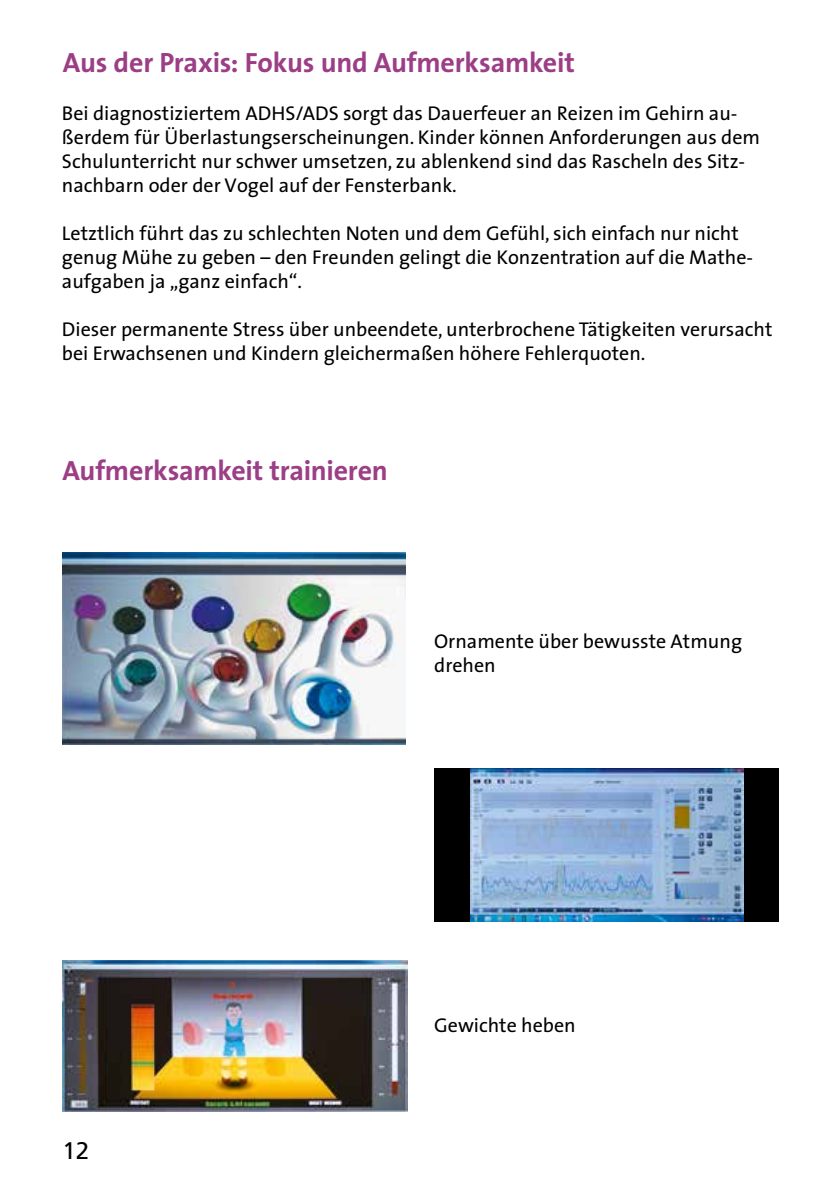
<style>
.page{position:relative;width:840px;height:1191px;background:#fff}
.page>*{position:absolute;margin:0;border:0;box-sizing:border-box;transform-origin:0 0}
.t1{font:700 28px "The Sans";letter-spacing:-.01em;color:#9c3e86}
.t2{font:24px "Frutiger LT Std";color:#000}
.t3{font:20px/24px "The Sans";color:#000}
</style>
<div class="page">
<hr style="left:839px;top:921px;width:1px;height:183px;background:#9c3e86">
<img style="left:62px;top:552px;width:343px;height:192px">
<img style="left:62px;top:960px;width:345px;height:151px">
<div style="left:434px;top:768px;width:344px;height:153px;background:#000"></div>
<img style="left:470px;top:768px;width:272px;height:153px">
<h1 class="t1" style="left:63px;top:39px;width:513px">Aus der Praxis: Fokus und Aufmerksamkeit</h1>
<p class="t3" style="left:62px;top:101px;width:699px">Bei diagnostiziertem ADHS/ADS sorgt das Dauerfeuer an Reizen im Gehirn au&shy;ßerdem für Überlastungserscheinungen. Kinder können Anforderungen aus dem Schulunterricht nur schwer umsetzen, zu ablenkend sind das Rascheln des Sitz&shy;nachbarn oder der Vogel auf der Fensterbank.</p>
<p class="t3" style="left:62px;top:221px;width:692px">Letztlich führt das zu schlechten Noten und dem Gefühl, sich einfach nur nicht genug Mühe zu geben – den Freunden gelingt die Konzentration auf die Mathe&shy;aufgaben ja „ganz einfach“.</p>
<p class="t3" style="left:62px;top:317px;width:711px">Dieser permanente Stress über unbeendete, unterbrochene Tätigkeiten verursacht bei Erwachsenen und Kindern gleichermaßen höhere Fehlerquoten.</p>
<h1 class="t1" style="left:62px;top:447px;width:327px">Aufmerksamkeit trainieren</h1>
<p class="t3" style="left:434px;top:629px;width:309px">Ornamente über bewusste Atmung drehen</p>
<p class="t2" style="left:62px;top:1136px;width:28px">12</p>
<p class="t3" style="left:434px;top:1013px;width:143px">Gewichte heben</p>
</div>
